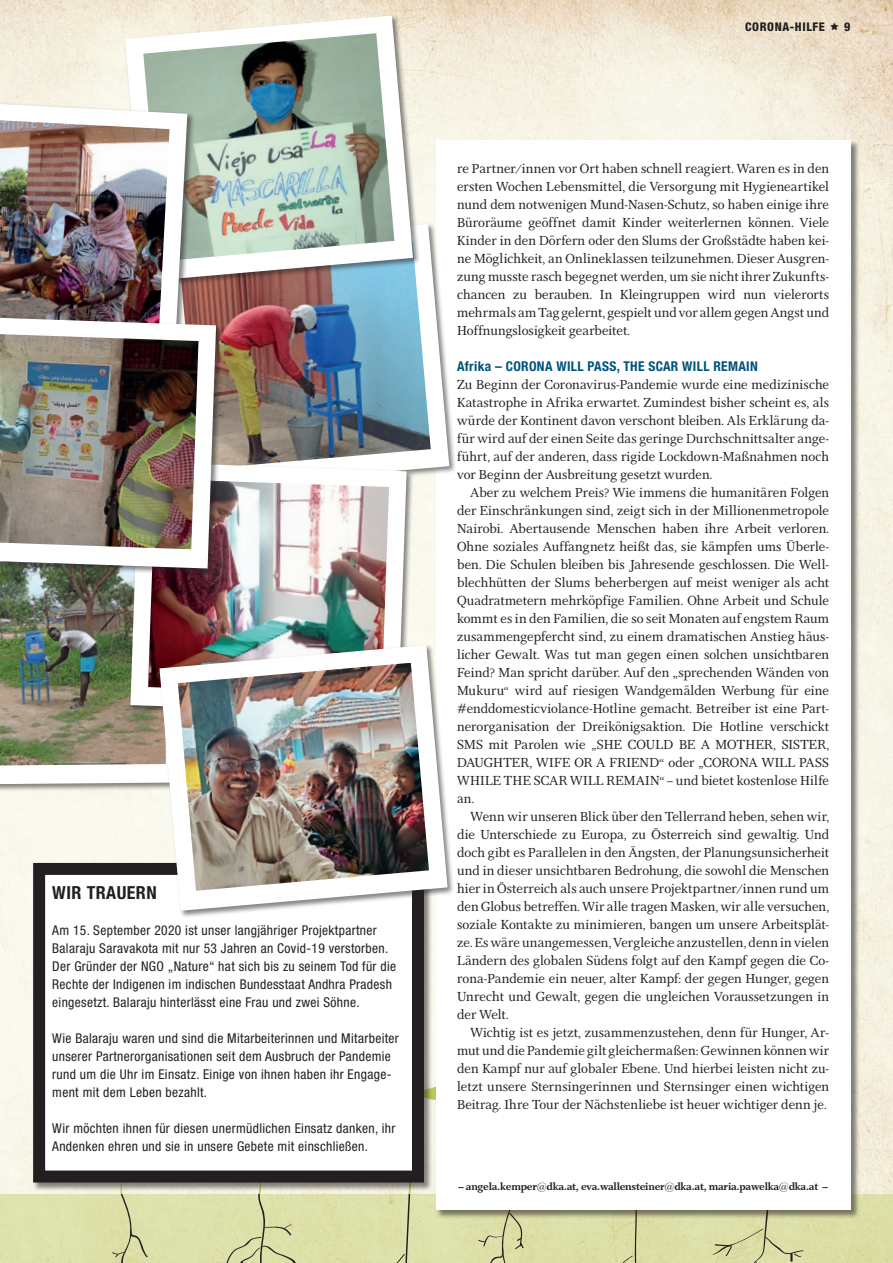
<style>
.page{position:relative;width:893px;height:1263px;background:#fff}
.page>*{position:absolute;margin:0;border:0;box-sizing:border-box;transform-origin:0 0}
.t1{font:700 condensed 18px "Helvetica Neue LT Std";letter-spacing:.025em;color:#231f20}
.fliesstext2{font:13.5px/18px "Res Publica";color:#231f20;text-align:justify}
.t2{font:condensed 13.5px/18px "Helvetica Neue LT Std";letter-spacing:.025em;color:#231f20}
.fliesstext{font:13.5px/18px "Res Publica";letter-spacing:.005em;color:#231f20;text-align:justify}
.fliestext_zwt_gelb_b{font:700 condensed 13.5px "Helvetica Neue LT Std";letter-spacing:.025em;color:#00537c}
.t3{font:800 condensed 12px "Helvetica Neue LT Std";letter-spacing:.05em;color:#231f20}
.autor{font:700 10.5px "Res Publica";letter-spacing:-.02em;color:#231f20}
</style>
<div class="page">
<img style="left:0;top:0;width:893px;height:1194px">
<div style="left:0;top:1194px;width:893px;height:69px;background:#dde0a9"></div>
<svg style="left:99px;top:1191px;width:49px;height:72px"></svg>
<svg style="left:220px;top:1191px;width:79px;height:72px"></svg>
<svg style="left:365px;top:1034px;width:70px;height:229px"></svg>
<svg style="left:478px;top:1219px;width:56px;height:44px"></svg>
<svg style="left:611px;top:1219px;width:39px;height:44px"></svg>
<svg style="left:712px;top:1219px;width:96px;height:44px"></svg>
<div style="left:33px;top:862px;width:400px;height:329px;background:#231f20;opacity:.55"></div>
<div style="left:39px;top:869px;width:379px;height:307px;background:#fff"></div>
<div style="left:33px;top:863px;width:391px;height:319px;border:12px solid #231f20"></div>
<div style="left:435px;top:140px;width:425px;height:1079px;background:#231f20;opacity:.55"></div>
<div style="left:436px;top:140px;width:415px;height:1070px;background:#fff"></div>
<div style="left:160px;top:222px;width:297px;height:275px;background:#231f20;opacity:.55"></div>
<svg style="left:414px;top:224px;width:35px;height:265px"></svg>
<img style="left:198px;top:242px;width:233px;height:227px">
<div style="left:0;top:537px;width:191px;height:255px;background:#231f20;opacity:.55"></div>
<div style="left:123px;top:14px;width:297px;height:275px;background:#231f20;opacity:.55"></div>
<svg style="left:125px;top:16px;width:288px;height:265px"></svg>
<img style="left:143px;top:33px;width:251px;height:228px">
<div style="left:129px;top:460px;width:285px;height:262px;background:#231f20;opacity:.55"></div>
<svg style="left:224px;top:462px;width:183px;height:181px"></svg>
<img style="left:198px;top:479px;width:191px;height:164px">
<div style="left:0;top:98px;width:195px;height:266px;background:#231f20;opacity:.55"></div>
<svg style="left:0;top:104px;width:187px;height:16px"></svg>
<div style="left:0;top:314px;width:224px;height:262px;background:#231f20;opacity:.55"></div>
<svg style="left:198px;top:318px;width:18px;height:250px"></svg>
<img style="left:0;top:120px;width:198px;height:664px">
<img style="left:0;top:334px;width:198px;height:215px">
<div style="left:158px;top:643px;width:297px;height:275px;background:#231f20;opacity:.55"></div>
<svg style="left:159px;top:645px;width:289px;height:266px"></svg>
<img style="left:178px;top:663px;width:251px;height:228px">
<svg style="left:830px;top:22px;width:9px;height:8px"></svg>
<p class="t1" style="left:52px;top:882px;width:106px">WIR TRAUERN</p>
<p class="t2" style="left:52px;top:921px;width:345px">Am 15. September 2020 ist unser langjähriger Projektpartner Balaraju Saravakota mit nur 53 Jahren an Covid-19 verstorben.<br>Der Gründer der NGO „Nature“ hat sich bis zu seinem Tod für die Rechte der Indigenen im indischen Bundesstaat Andhra Pradesh eingesetzt. Balaraju hinterlässt eine Frau und zwei Söhne.</p>
<p class="t2" style="left:52px;top:1029px;width:348px">Wie Balaraju waren und sind die Mitarbeiterinnen und Mitarbeiter unserer Partnerorganisationen seit dem Ausbruch der Pandemie rund um die Uhr im Einsatz. Einige von ihnen haben ihr Engage&shy;ment mit dem Leben bezahlt.</p>
<p class="t2" style="left:52px;top:1119px;width:345px">Wir möchten ihnen für diesen unermüdlichen Einsatz danken, ihr<br>Andenken ehren und sie in unsere Gebete mit einschließen.</p>
<p class="t3" style="left:745px;top:19px;width:81px">CORONA-HILFE</p>
<p class="t3" style="left:844px;top:19px;width:8px">9</p>
<p class="fliesstext2" style="left:457px;top:160px;width:374px">re Partner/innen vor Ort haben schnell reagiert. Waren es in den ersten Wochen Lebensmittel, die Versorgung mit Hygieneartikel nund dem notwenigen Mund-Nasen-Schutz, so haben einige ihre Büroräume geöffnet damit Kinder weiterlernen können. Viele Kinder in den Dörfern oder den Slums der Großstädte haben kei&shy;ne Möglichkeit, an Onlineklassen teilzunehmen. Dieser Ausgren&shy;zung musste rasch begegnet werden, um sie nicht ihrer Zukunfts&shy;chancen zu berauben. In Kleingruppen wird nun vielerorts mehrmals am Tag gelernt, gespielt und vor allem gegen Angst und Hoffnungslosigkeit gearbeitet.</p>
<p class="fliestext_zwt_gelb_b" style="left:457px;top:358px;width:302px">Afrika – CORONA WILL PASS, THE SCAR WILL REMAIN</p>
<p class="fliesstext" style="left:457px;top:376px;width:374px">Zu Beginn der Coronavirus-Pandemie wurde eine medizinische Katastrophe in Afrika erwartet. Zumindest bisher scheint es, als würde der Kontinent davon verschont bleiben. Als Erklärung da&shy;für wird auf der einen Seite das geringe Durchschnittsalter ange&shy;führt, auf der anderen, dass rigide Lockdown-Maßnahmen noch vor Beginn der Ausbreitung gesetzt wurden.</p>
<p class="fliesstext2" style="left:457px;top:484px;width:374px;text-indent:14px">Aber zu welchem Preis? Wie immens die humanitären Folgen der Einschränkungen sind, zeigt sich in der Millionenmetropole Nairobi. Abertausende Menschen haben ihre Arbeit verloren.<br>Ohne soziales Auffangnetz heißt das, sie kämpfen ums Überle&shy;ben. Die Schulen bleiben bis Jahresende geschlossen. Die Well&shy;blechhütten der Slums beherbergen auf meist weniger als acht Quadratmetern mehrköpfige Familien. Ohne Arbeit und Schule kommt es in den Familien, die so seit Monaten auf engstem Raum zusammengepfercht sind, zu einem dramatischen Anstieg häus&shy;licher Gewalt. Was tut man gegen einen solchen unsichtbaren Feind? Man spricht darüber. Auf den „sprechenden Wänden von Mukuru“ wird auf riesigen Wandgemälden Werbung für eine #enddomesticviolance-Hotline gemacht. Betreiber ist eine Part&shy;nerorganisation der Dreikönigsaktion. Die Hotline verschickt SMS mit Parolen wie „SHE COULD BE A MOTHER, SISTER, DAUGHTER, WIFE OR A FRIEND“ oder „CORONA WILL PASS WHILE THE SCAR WILL REMAIN“ – und bietet kostenlose Hilfe an.</p>
<p class="fliesstext2" style="left:457px;top:808px;width:374px;text-indent:14px">Wenn wir unseren Blick über den Tellerrand heben, sehen wir, die Unterschiede zu Europa, zu Österreich sind gewaltig. Und doch gibt es Parallelen in den Ängsten, der Planungsunsicherheit und in dieser unsichtbaren Bedrohung, die sowohl die Menschen hier in Österreich als auch unsere Projektpartner/innen rund um den Globus betreffen. Wir alle tragen Masken, wir alle versuchen, soziale Kontakte zu minimieren, bangen um unsere Arbeitsplät&shy;ze. Es wäre unangemessen, Vergleiche anzustellen, denn in vielen Ländern des globalen Südens folgt auf den Kampf gegen die Co&shy;rona-Pandemie ein neuer, alter Kampf: der gegen Hunger, gegen Unrecht und Gewalt, gegen die ungleichen Voraussetzungen in der Welt.</p>
<p class="fliesstext2" style="left:457px;top:1024px;width:374px;text-indent:14px">Wichtig ist es jetzt, zusammenzustehen, denn für Hunger, Ar&shy;mut und die Pandemie gilt gleichermaßen: Gewinnen können wir den Kampf nur auf globaler Ebene. Und hierbei leisten nicht zu&shy;letzt unsere Sternsingerinnen und Sternsinger einen wichtigen Beitrag. Ihre Tour der Nächstenliebe ist heuer wichtiger denn je.</p>
<p class="autor" style="left:459px;top:1180px;width:371px">– angela.kemper@dka.at, eva.wallensteiner@dka.at, maria.pawelka@dka.at –</p>
</div>
